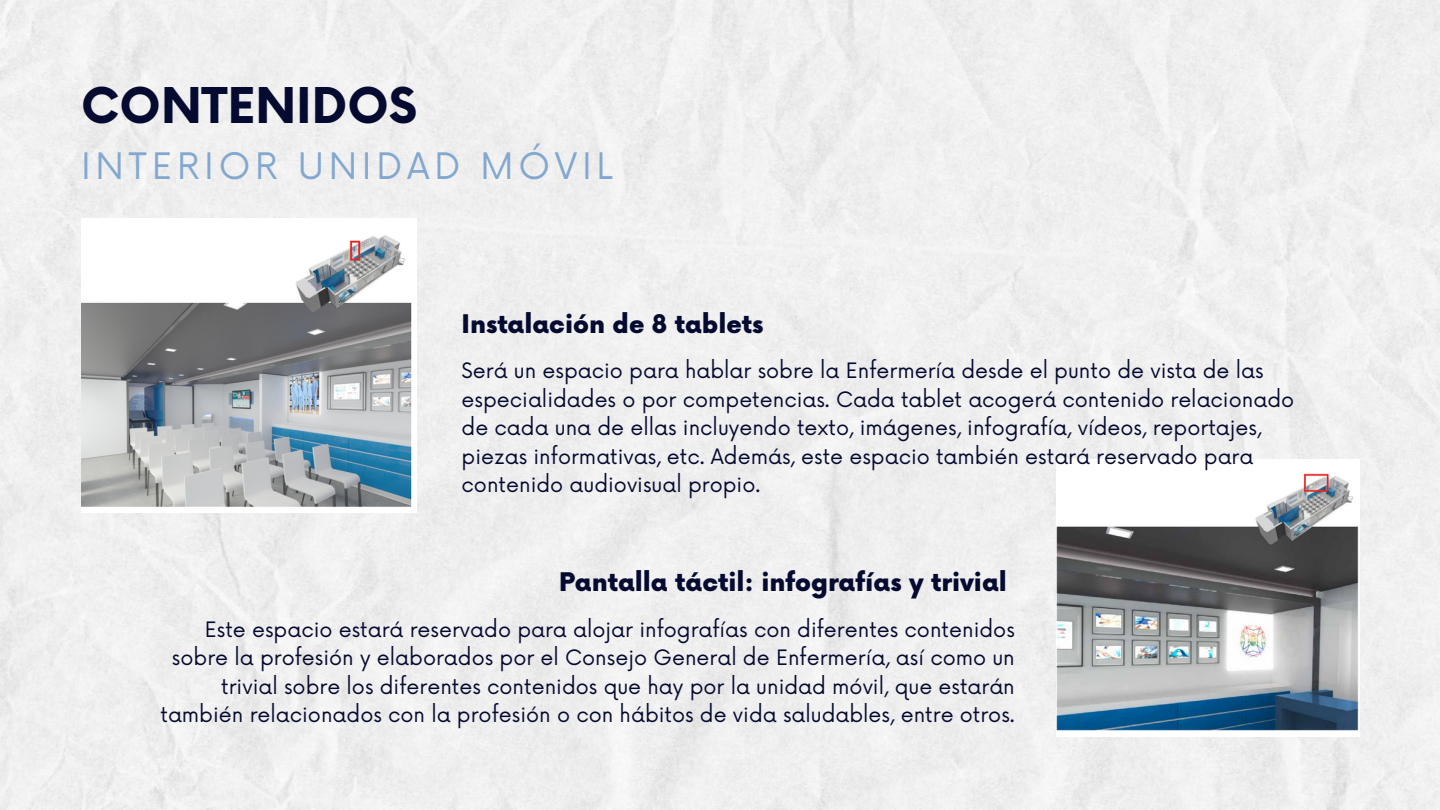
<style>
.page{position:relative;width:1440px;height:810px;background:#fff}
.page>*{position:absolute;margin:0;border:0;box-sizing:border-box;transform-origin:0 0}
.t1{font:700 48px "Now";color:#050a30}
.t2{font:35.6px "Now";letter-spacing:.135em;color:#82a7d0}
.t3{font:900 25px "Now";color:#050a30}
.t4{font:20.7px/28.5px "Now";color:#050a30}
</style>
<div class="page">
<img style="left:1057px;top:473px;width:302px;height:258px">
<img style="left:81px;top:234px;width:332px;height:273px">
<p class="t1" style="left:81px;top:80px;width:338px">CONTENIDOS</p>
<p class="t2" style="left:81px;top:146px;width:533px">INTERIOR UNIDAD MÓVIL</p>
<p class="t3" style="left:462px;top:311px;width:303px">Instalación de 8 tablets</p>
<p class="t4" style="left:462px;top:358px;width:834px">Será un espacio para hablar sobre la Enfermería desde el punto de vista de las especialidades o por competencias. Cada tablet acogerá contenido relacionado de cada una de ellas incluyendo texto, imágenes, infografía, vídeos, reportajes, piezas informativas, etc. Además, este espacio también estará reservado para contenido audiovisual propio.</p>
<p class="t3" style="left:559px;top:568px;width:449px">Pantalla táctil: infografías y trivial</p>
<p class="t4" style="left:161px;top:616px;width:856px;text-align:right">Este espacio estará reservado para alojar infografías con diferentes contenidos sobre la profesión y elaborados por el Consejo General de Enfermería, así como un trivial sobre los diferentes contenidos que hay por la unidad móvil, que estarán también relacionados con la profesión o con hábitos de vida saludables, entre otros.</p>
</div>
